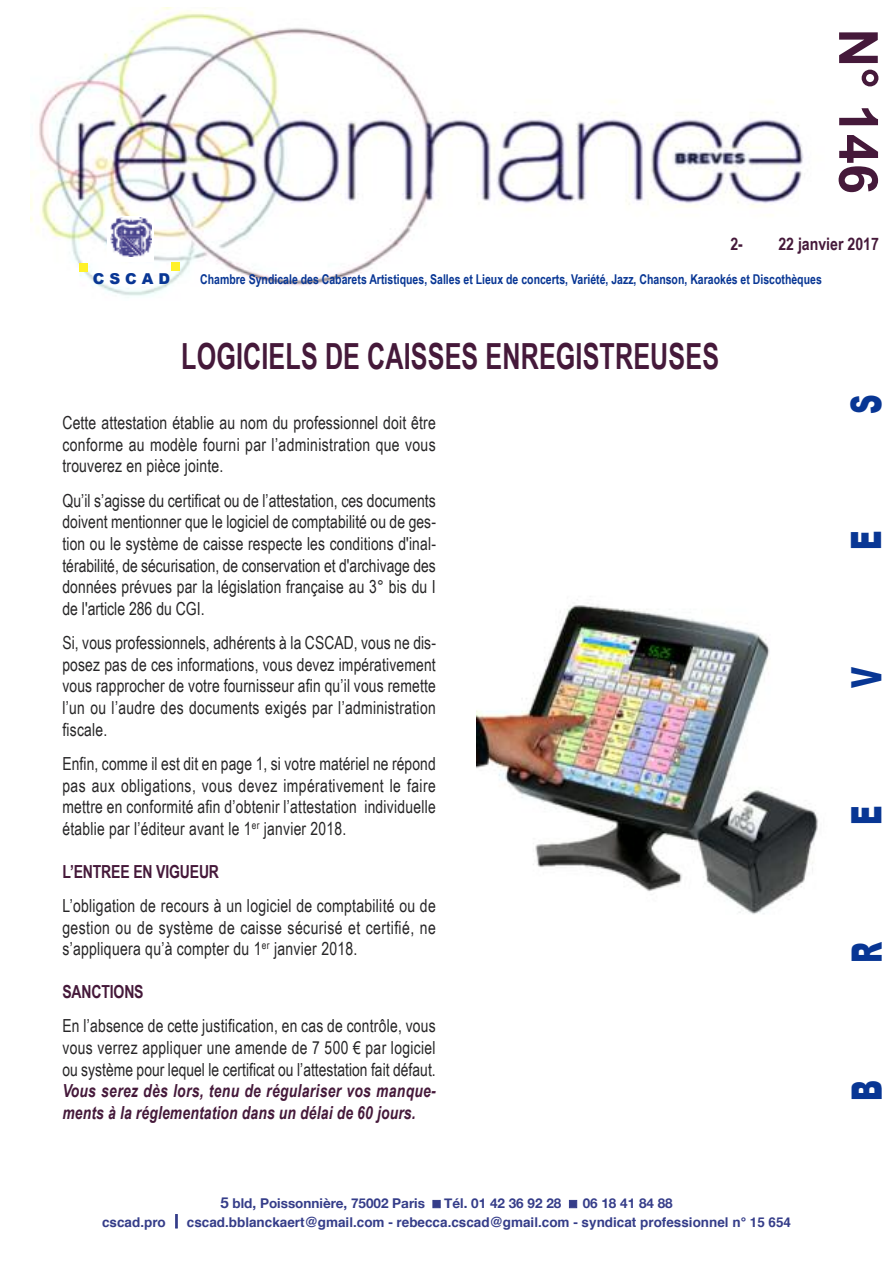
<style>
.page{position:relative;width:893px;height:1263px;background:#fff}
.page>*{position:absolute;margin:0;border:0;box-sizing:border-box;transform-origin:0 0}
.t1{font:700 54px "Arial";color:#45193a}
.t2{font:900 41.85px "Arial";color:#083694;scale:.65 1}
.t3{font:700 36px "Arial Narrow";letter-spacing:.005em;color:#45193a;scale:.85 1}
.t4{font:18px/21.6px "Arial Narrow";letter-spacing:.015em;color:#272627;text-align:justify;scale:.94 1}
.t5{font:18px/21.6px "Arial Narrow";letter-spacing:.015em;color:#272627;text-align:justify;scale:.95 1}
.t6{font:italic 700 18px/21.6px "Arial Narrow";letter-spacing:.01em;color:#45193a;scale:.94 1}
.t7{font:700 18px "Arial Narrow";letter-spacing:-.01em;color:#45193a;scale:.95 1}
.t8{font:700 17.25px "Arial Narrow";color:#45193a}
.t9{font:900 15px "Arial";letter-spacing:.335em;color:#083694}
.t10{font:700 13.5px "Arial Narrow";color:#083694;scale:.95 1}
.t11{font:700 13.5px "Helvetica";color:#353d89}
.t12{font:700 13.5px "Helvetica Neue";color:#353d89}
.s1{font-size:15px}
.s2{font-family:"Hira Kaku Pro W6";font-weight:400}
</style>
<div class="page">
<img style="left:30px;top:8px;width:774px;height:290px">
<div style="left:107px;top:216px;width:46px;height:46px;background:#fff"></div>
<img style="left:111px;top:217px;width:40px;height:39px">
<div style="left:79px;top:263px;width:8px;height:9px;background:#fff12a"></div>
<div style="left:171px;top:262px;width:9px;height:9px;background:#fff12a"></div>
<img style="left:476px;top:599px;width:342px;height:316px">
<h1 class="t1" style="left:888px;top:28px;width:167px;rotate:90deg">N° 146</h1>
<p class="t8" style="left:730px;top:234px;width:14px">2-</p>
<p class="t8" style="left:778px;top:234px;width:102px">22 janvier 2017</p>
<p class="t9" style="left:93px;top:267px;width:79px">CSCAD</p>
<p class="t10" style="left:200px;top:271px;width:656px">Chambre Syndicale des Cabarets Artistiques, Salles et Lieux de concerts, Variété, Jazz, Chanson, Karaokés et Discothèques</p>
<h3 class="t3" style="left:181px;top:335px;width:634px">LOGICIELS DE CAISSES ENREGISTREUSES</h3>
<p class="t5" style="left:62px;top:412px;width:394px">Cette attestation établie au nom du professionnel doit être conforme au modèle fourni par l’administration que vous trouverez en pièce jointe.</p>
<p class="t5" style="left:62px;top:489px;width:395px">Qu’il s’agisse du certificat ou de l’attestation, ces documents doivent mentionner que le logiciel de comptabilité ou de ges&shy;tion ou le système de caisse respecte les conditions d'inal&shy;térabilité, de sécurisation, de conservation et d'archivage des données prévues par la législation française au 3° bis du I de l'article 286 du CGI.</p>
<p class="t4" style="left:62px;top:632px;width:399px">Si, vous professionnels, adhérents à la CSCAD, vous ne dis&shy;posez pas de ces informations, vous devez impérativement vous rapprocher de votre fournisseur afin qu’il vous remette l’un ou l’audre des documents exigés par l’administration fiscale.</p>
<p class="t4" style="left:62px;top:753px;width:399px">Enfin, comme il est dit en page 1, si votre matériel ne répond pas aux obligations, vous devez impérativement le faire mettre en conformité afin d’obtenir l’attestation individuelle établie par l’éditeur avant le 1<sup>er</sup> janvier 2018.</p>
<p class="t7" style="left:62px;top:861px;width:166px">L’ENTREE EN VIGUEUR</p>
<p class="t5" style="left:62px;top:895px;width:394px">L’obligation de recours à un logiciel de comptabilité ou de gestion ou de système de caisse sécurisé et certifié, ne s’appliquera qu’à compter du 1<sup>er</sup> janvier 2018.</p>
<p class="t7" style="left:62px;top:981px;width:87px">SANCTIONS</p>
<p class="t4" style="left:62px;top:1015px;width:399px">En l’absence de cette justification, en cas de contrôle, vous vous verrez appliquer une amende de 7 500 € par logiciel ou système pour lequel le certificat ou l’attestation fait défaut.</p>
<p class="t6" style="left:62px;top:1080px;width:398px">Vous serez dès lors, tenu de régulariser vos manque&shy;ments à la réglementation dans un délai de 60 jours.</p>
<p class="t12" style="left:220px;top:1195px;width:454px"><span class="s1">5</span> bld, Poissonnière, 75002 Paris ■ Tél. 01 42 36 92 28 ■ 06 18 41 84 88</p>
<p class="t11" style="left:102px;top:1216px;width:690px">cscad.pro <span class="s2">⎥</span> cscad.bblanckaert@gmail.com - rebecca.cscad@gmail.com - syndicat professionnel n° 15 654</p>
<h2 class="t2" style="left:835px;top:414px;width:31px;rotate:-90deg">S</h2>
<h2 class="t2" style="left:835px;top:550px;width:32px;rotate:-90deg">E</h2>
<h2 class="t2" style="left:835px;top:688px;width:34px;rotate:-90deg">V</h2>
<h2 class="t2" style="left:836px;top:825px;width:32px;rotate:-90deg">E</h2>
<h2 class="t2" style="left:836px;top:963px;width:34px;rotate:-90deg">R</h2>
<h2 class="t2" style="left:836px;top:1101px;width:34px;rotate:-90deg">B</h2>
</div>
